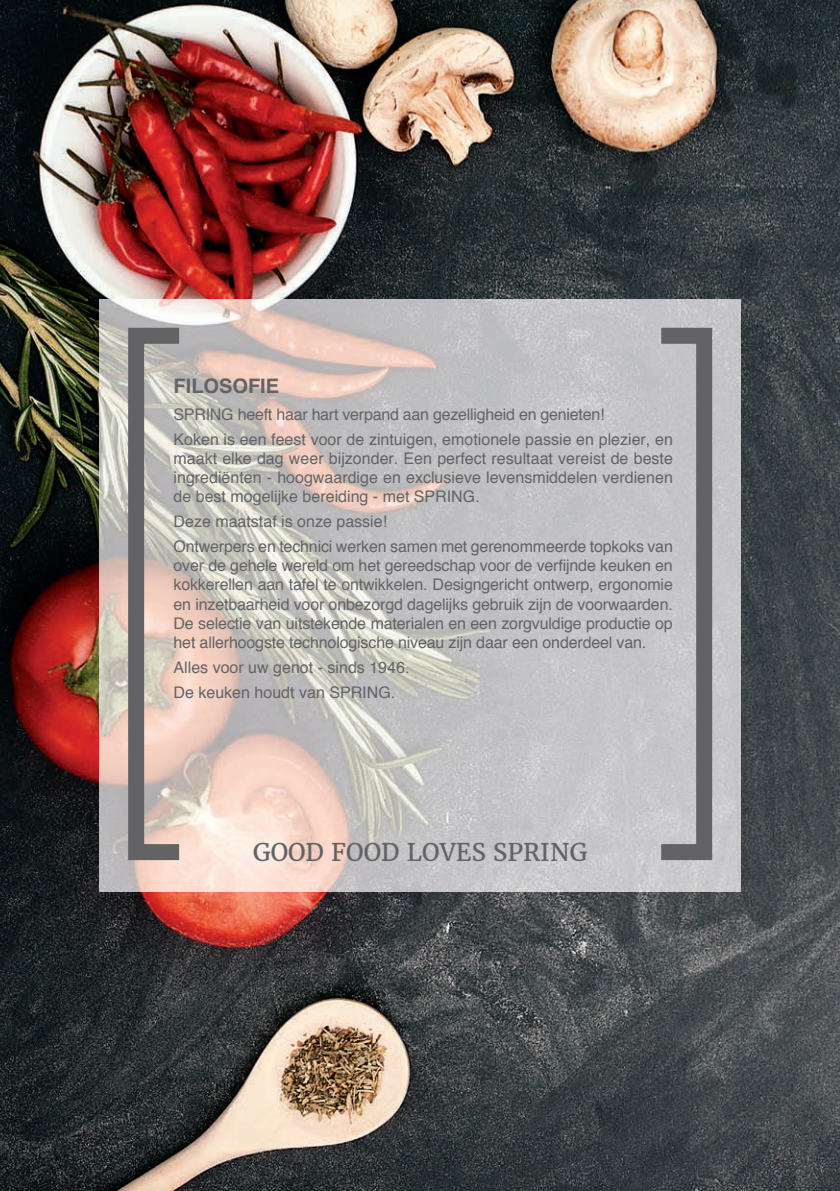
<style>
.page{position:relative;width:840px;height:1191px;background:#fff}
.page>*{position:absolute;margin:0;border:0;box-sizing:border-box;transform-origin:0 0}
.t1{font:24.2px "Merriweather";color:#636366}
.t2{font:700 20px "Helvetica";color:#636366}
.t3{font:16px/19.2px "Helvetica";color:#636366;text-align:justify}
</style>
<div class="page">
<img style="left:0;top:0;width:839px;height:1191px">
<img style="left:100px;top:299px;width:639px;height:592px">
<div style="left:128px;top:328px;width:59px;height:532px;border:16px solid #636366"></div>
<div style="left:652px;top:328px;width:59px;height:532px;border:16px solid #636366"></div>
<p class="t2" style="left:173px;top:378px;width:107px">FILOSOFIE</p>
<p class="t3" style="left:173px;top:406px;width:432px">SPRING heeft haar hart verpand aan gezelligheid en genieten!</p>
<p class="t3" style="left:173px;top:431px;width:500px">Koken is een feest voor de zintuigen, emotionele passie en plezier, en maakt elke dag weer bijzonder. Een perfect resultaat vereist de beste ingrediënten - hoogwaardige en exclusieve levensmiddelen verdienen de best mogelijke bereiding - met SPRING.</p>
<p class="t3" style="left:173px;top:513px;width:215px">Deze maatstaf is onze passie!</p>
<p class="t3" style="left:173px;top:538px;width:500px">Ontwerpers en technici werken samen met gerenommeerde topkoks van over de gehele wereld om het gereedschap voor de verfijnde keuken en kokkerellen aan tafel te ontwikkelen. Designgericht ontwerp, ergonomie en inzetbaarheid voor onbezorgd dagelijks gebruik zijn de voorwaarden.<br>De selectie van uitstekende materialen en een zorgvuldige productie op het allerhoogste technologische niveau zijn daar een onderdeel van.</p>
<p class="t3" style="left:173px;top:659px;width:237px">Alles voor uw genot - sinds 1946.</p>
<p class="t3" style="left:173px;top:684px;width:223px">De keuken houdt van SPRING.</p>
<p class="t1" style="left:252px;top:836px;width:336px">GOOD FOOD LOVES SPRING</p>
</div>
